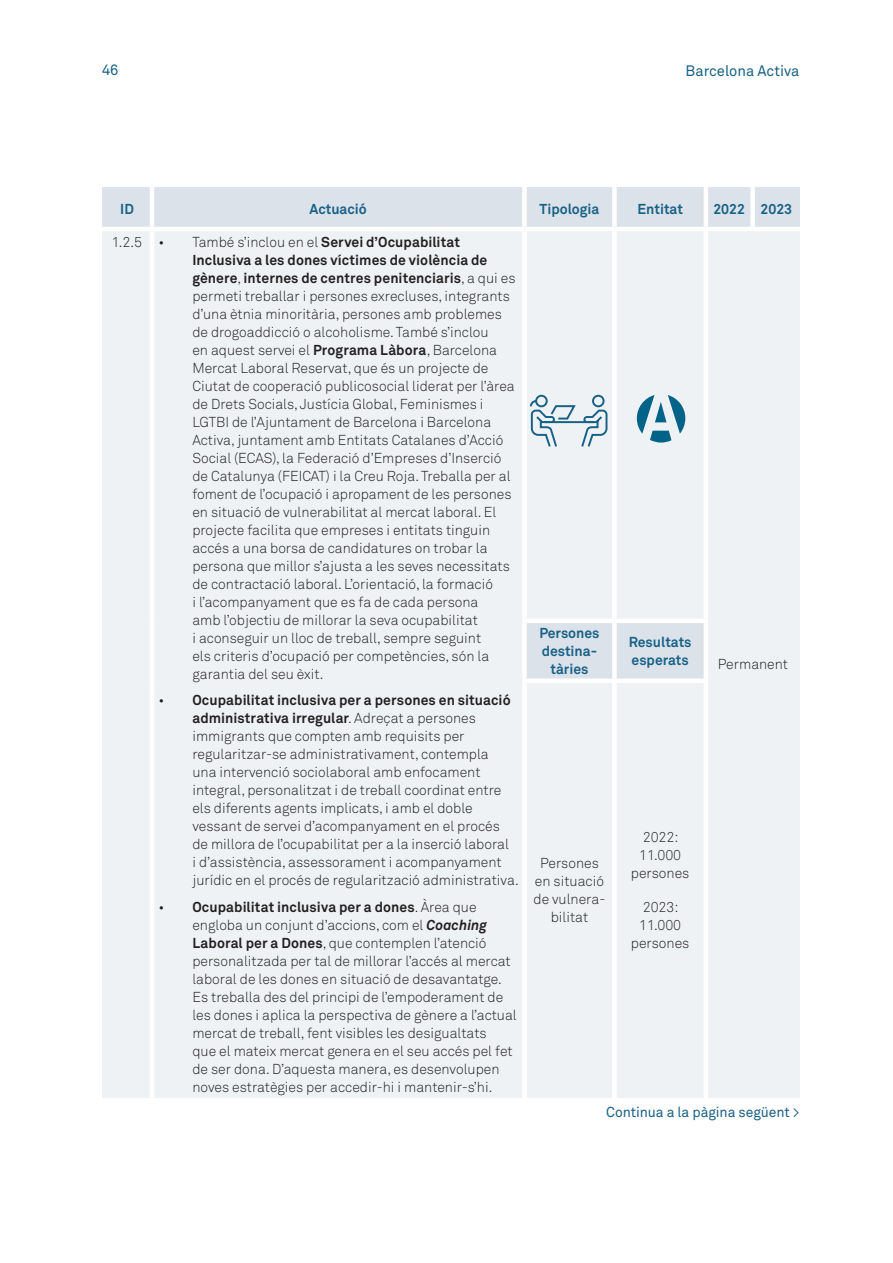
<style>
.page{position:relative;width:893px;height:1263px;background:#fff}
.page>*{position:absolute;margin:0;border:0;box-sizing:border-box;transform-origin:0 0}
.t1{font:15px "Akkurat Pro";color:#186186}
.text_taula{font:14.25px/18px "Akkurat Light Pro";color:#231f20}
.text_taula-2{font:700 14.25px/18px "Akkurat Pro";color:#186186;text-align:center}
.text_taula-3{font:14.25px "Akkurat Pro";letter-spacing:-.005em;color:#186186}
.s1{font-family:"Akkurat Pro";font-weight:700}
.s2{font-family:"Akkurat Pro";font-weight:700;font-style:italic}
</style>
<div class="page">
<div style="left:102px;top:187px;width:698px;height:40px;background:#dce2ea"></div>
<div style="left:102px;top:231px;width:698px;height:867px;background:#eef2f5"></div>
<hr style="left:150px;top:187px;width:4px;height:40px;background:#fff">
<div style="left:522px;top:187px;width:5px;height:40px;background:#fff"></div>
<div style="left:612px;top:187px;width:5px;height:40px;background:#fff"></div>
<hr style="left:704px;top:187px;width:4px;height:40px;background:#fff">
<div style="left:750px;top:187px;width:5px;height:40px;background:#fff"></div>
<hr style="left:150px;top:231px;width:4px;height:390px;background:#fff">
<div style="left:522px;top:231px;width:5px;height:388px;background:#fff"></div>
<div style="left:612px;top:231px;width:5px;height:388px;background:#fff"></div>
<hr style="left:150px;top:621px;width:4px;height:60px;background:#fff">
<hr style="left:522px;top:619px;width:92px;height:4px;background:#fff">
<div style="left:522px;top:623px;width:5px;height:55px;background:#fff"></div>
<hr style="left:614px;top:619px;width:94px;height:4px;background:#fff">
<div style="left:612px;top:623px;width:5px;height:55px;background:#fff"></div>
<hr style="left:150px;top:681px;width:4px;height:417px;background:#fff">
<div style="left:522px;top:678px;width:92px;height:5px;background:#fff"></div>
<div style="left:522px;top:683px;width:5px;height:415px;background:#fff"></div>
<div style="left:614px;top:678px;width:94px;height:5px;background:#fff"></div>
<div style="left:612px;top:683px;width:5px;height:415px;background:#fff"></div>
<hr style="left:704px;top:231px;width:4px;height:388px;background:#fff">
<hr style="left:704px;top:623px;width:4px;height:55px;background:#fff">
<hr style="left:704px;top:683px;width:4px;height:415px;background:#fff">
<svg style="left:529px;top:394px;width:79px;height:55px;background:#c6d7e0"></svg>
<svg style="left:637px;top:395px;width:48px;height:48px;background:#8bb7c7"></svg>
<p class="t1" style="left:102px;top:61px;width:18px">46</p>
<p class="t1" style="left:686px;top:62px;width:115px">Barcelona Activa</p>
<p class="text_taula-2" style="left:120px;top:200px;width:15px">ID</p>
<p class="text_taula-2" style="left:310px;top:200px;width:59px">Actuació</p>
<p class="text_taula-2" style="left:539px;top:200px;width:61px">Tipologia</p>
<p class="text_taula-2" style="left:637px;top:200px;width:47px">Entitat</p>
<p class="text_taula-2" style="left:713px;top:200px;width:33px">2022</p>
<p class="text_taula-2" style="left:760px;top:200px;width:33px">2023</p>
<p class="text_taula" style="left:112px;top:233px;width:32px">1.2.5</p>
<p class="text_taula" style="left:192px;top:233px;width:325px;text-indent:-34px">• També s’inclou en el <span class="s1">Servei d’Ocupabilitat Inclusiva a les dones víctimes de violència de gènere</span>, <span class="s1">internes de centres penitenciaris</span>, a qui es permeti treballar i persones exrecluses, integrants d’una ètnia minoritària, persones amb problemes de drogoaddicció o alcoholisme. També s’inclou<br>en aquest servei el <span class="s1">Programa Làbora</span>, Barcelona Mercat Laboral Reservat, que és un projecte de Ciutat de cooperació publicosocial liderat per l’àrea de Drets Socials, Justícia Global, Feminismes i LGTBI de l’Ajuntament de Barcelona i Barcelona Activa, juntament amb Entitats Catalanes d’Acció Social (ECAS), la Federació d’Empreses d’Inserció de Catalunya (FEICAT) i la Creu Roja. Treballa per al foment de l’ocupació i apropament de les persones en situació de vulnerabilitat al mercat laboral. El projecte facilita que empreses i entitats tinguin accés a una borsa de candidatures on trobar la persona que millor s’ajusta a les seves necessitats de contractació laboral. L’orientació, la formació<br>i l’acompanyament que es fa de cada persona<br>amb l’objectiu de millorar la seva ocupabilitat<br>i aconseguir un lloc de treball, sempre seguint<br>els criteris d’ocupació per competències, són la garantia del seu èxit.</p>
<p class="text_taula" style="left:192px;top:691px;width:328px;text-indent:-34px">• <span class="s1">Ocupabilitat inclusiva per a persones en situació administrativa irregular</span>. Adreçat a persones immigrants que compten amb requisits per regularitzar-se administrativament, contempla<br>una intervenció sociolaboral amb enfocament integral, personalitzat i de treball coordinat entre els diferents agents implicats, i amb el doble vessant de servei d’acompanyament en el procés de millora de l’ocupabilitat per a la inserció laboral<br>i d’assistència, assessorament i acompanyament jurídic en el procés de regularització administrativa.</p>
<p class="text_taula" style="left:192px;top:898px;width:326px;text-indent:-34px">• <span class="s1">Ocupabilitat inclusiva per a dones</span>. Àrea que engloba un conjunt d’accions, com el <span class="s2">Coaching </span><span class="s1">Laboral per a Dones</span>, que contemplen l’atenció personalitzada per tal de millorar l’accés al mercat laboral de les dones en situació de desavantatge.<br>Es treballa des del principi de l’empoderament de les dones i aplica la perspectiva de gènere a l’actual mercat de treball, fent visibles les desigualtats<br>que el mateix mercat genera en el seu accés pel fet de ser dona. D’aquesta manera, es desenvolupen noves estratègies per accedir-hi i mantenir-s’hi.</p>
<p class="text_taula-2" style="left:539px;top:624px;width:62px">Persones destina&shy;tàries</p>
<p class="text_taula-2" style="left:629px;top:633px;width:64px;text-align:left">Resultats esperats</p>
<p class="text_taula" style="left:718px;top:655px;width:72px">Permanent</p>
<p class="text_taula" style="left:631px;top:828px;width:60px;text-align:center">2022:<br>11.000 persones</p>
<p class="text_taula" style="left:631px;top:898px;width:60px;text-align:center">2023:<br>11.000 persones</p>
<p class="text_taula" style="left:533px;top:854px;width:73px;text-align:center">Persones en situació de vulnera&shy;bilitat</p>
<p class="text_taula-3" style="left:606px;top:1104px;width:195px">Continua a la pàgina següent &gt;</p>
</div>
